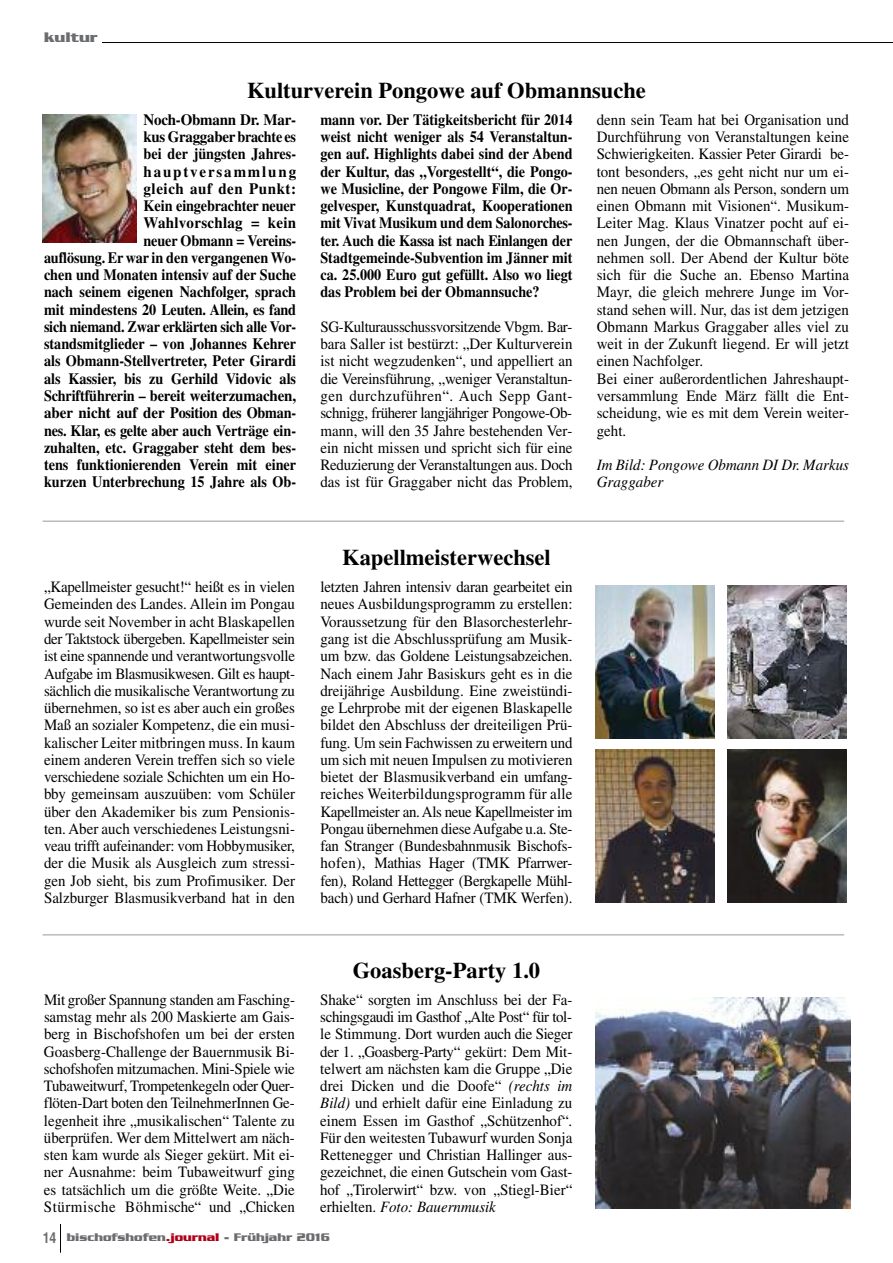
<style>
.page{position:relative;width:893px;height:1263px;background:#fff}
.page>*{position:absolute;margin:0;border:0;box-sizing:border-box;transform-origin:0 0}
.t1{font:700 22.5px "Times";color:#000}
.t2{font:15.75px/17.2px "Times";color:#000;text-align:justify;scale:.95 1}
.t3{font:700 15.75px/17.2px "Times";color:#000;text-align:right;scale:.95 1}
.t4{font:700 15.75px/17.2px "Times";color:#000;text-align:justify;scale:.9 1}
.t5{font:italic 15.75px/17.2px "Times";color:#000;scale:.95 1}
.t6{font:700 15px "Serpentine";color:#6b6c6f}
.t7{font:700 12px "Serpentine";color:#6b6c6f}
.s1{font-style:italic}
.s2{font-family:"Helvetica";font-stretch:condensed;font-size:15px}
.s3{color:#b10016}
</style>
<div class="page">
<hr style="left:47px;top:42px;width:846px;height:1px;background:#000">
<div style="left:43px;top:30px;width:59px;height:29px;background:#fff"></div>
<hr style="left:60px;top:1222px;width:1px;height:31px;background:#000">
<img style="left:43px;top:115px;width:93px;height:127px">
<hr style="left:43px;top:521px;width:801px;height:1px;background:#999">
<hr style="left:43px;top:934px;width:801px;height:1px;background:#999">
<img style="left:595px;top:585px;width:119px;height:153px">
<img style="left:727px;top:585px;width:119px;height:153px">
<img style="left:595px;top:749px;width:119px;height:153px">
<img style="left:727px;top:749px;width:119px;height:153px">
<img style="left:595px;top:998px;width:255px;height:210px">
<p class="t6" style="left:44px;top:28px;width:55px">kultur</p>
<h1 class="t1" style="left:247px;top:82px;width:400px">Kulturverein Pongowe auf Obmannsuche</h1>
<p class="t3" style="left:44px;top:113px;width:267px">Noch-Obmann Dr. Mar-<br>kus Graggaber brachte es<br>bei der jüngsten Jahres&shy;hauptversammlung<br>gleich auf den Punkt:<br>Kein eingebrachter neuer Wahlvorschlag = kein<br>neuer Obmann = Vereins-<br>auflösung. Er war in den vergangenen Wo&shy;chen und Monaten intensiv auf der Suche nach seinem eigenen Nachfolger, sprach mit mindestens 20 Leuten. Allein, es fand sich niemand. Zwar erklärten sich alle Vor&shy;standsmitglieder – von Johannes Kehrer als Obmann-Stellvertreter, Peter Girardi als Kassier, bis zu Gerhild Vidovic als Schriftführerin – bereit weiterzumachen, aber nicht auf der Position des Obman&shy;nes. Klar, es gelte aber auch Verträge ein&shy;zuhalten, etc. Graggaber steht dem bes&shy;tens funktionierenden Verein mit einer kurzen Unterbrechung 15 Jahre als Ob-</p>
<p class="t4" style="left:320px;top:113px;width:282px">mann vor. Der Tätigkeitsbericht für 2014 weist nicht weniger als 54 Veranstaltun&shy;gen auf. Highlights dabei sind der Abend der Kultur, das „Vorgestellt“, die Pongo&shy;we Musicline, der Pongowe Film, die Or&shy;gelvesper, Kunstquadrat, Kooperationen mit Vivat Musikum und dem Salonorches&shy;ter. Auch die Kassa ist nach Einlangen der Stadtgemeinde-Subvention im Jänner mit ca. 25.000 Euro gut gefüllt. Also wo liegt das Problem bei der Obmannsuche?</p>
<p class="t2" style="left:320px;top:320px;width:267px">SG-Kulturausschussvorsitzende Vbgm. Bar&shy;bara Saller ist bestürzt: „Der Kulturverein ist nicht wegzudenken“, und appelliert an die Vereinsführung, „weniger Veranstaltun&shy;gen durchzuführen“. Auch Sepp Gant&shy;schnigg, früherer langjähriger Pongowe-Ob - mann, will den 35 Jahre bestehenden Ver&shy;ein nicht missen und spricht sich für eine Reduzierung der Veranstaltungen aus. Doch das ist für Graggaber nicht das Problem,</p>
<p class="t2" style="left:597px;top:113px;width:267px;text-align:left">denn sein Team hat bei Organisation und Durchführung von Veranstaltungen keine Schwierigkeiten. Kassier Peter Girardi be&shy;tont besonders, „es geht nicht nur um ei&shy;nen neuen Obmann als Person, sondern um einen Obmann mit Visionen“. Musikum-Leiter Mag. Klaus Vinatzer pocht auf ei&shy;nen Jungen, der die Obmannschaft über&shy;nehmen soll. Der Abend der Kultur böte sich für die Suche an. Ebenso Martina Mayr, die gleich mehrere Junge im Vor&shy;stand sehen will. Nur, das ist dem jetzigen Obmann Markus Graggaber alles viel zu weit in der Zukunft liegend. Er will jetzt einen Nachfolger.<br>Bei einer außerordentlichen Jahreshaupt&shy;versammlung Ende März fällt die Ent&shy;scheidung, wie es mit dem Verein weiter&shy;geht.</p>
<p class="t5" style="left:597px;top:458px;width:267px">Im Bild: Pongowe Obmann DI Dr. Markus<br>Graggaber</p>
<h1 class="t1" style="left:342px;top:550px;width:210px">Kapellmeisterwechsel</h1>
<p class="t2" style="left:44px;top:580px;width:266px">„Kapellmeister gesucht!“ heißt es in vielen Gemeinden des Landes. Allein im Pongau wurde seit November in acht Blaskapellen der Taktstock übergeben. Kapellmeister sein ist eine spannende und verantwortungsvolle Aufgabe im Blasmusikwesen. Gilt es haupt&shy;sächlich die musikalische Verantwortung zu übernehmen, so ist es aber auch ein großes Maß an sozialer Kompetenz, die ein musi&shy;kalischer Leiter mitbringen muss. In kaum einem anderen Verein treffen sich so viele verschiedene soziale Schichten um ein Ho&shy;bby gemeinsam auszuüben: vom Schüler über den Akademiker bis zum Pensionis&shy;ten. Aber auch verschiedenes Leistungsni&shy;veau trifft aufeinander: vom Hobbymusiker, der die Musik als Ausgleich zum stressi&shy;gen Job sieht, bis zum Profimusiker. Der Salzburger Blasmusikverband hat in den</p>
<p class="t2" style="left:320px;top:580px;width:267px">letzten Jahren intensiv daran gearbeitet ein neues Ausbildungsprogramm zu erstellen:<br>Voraussetzung für den Blasorchesterlehr&shy;gang ist die Abschlussprüfung am Musik&shy;um bzw. das Goldene Leistungsabzeichen.<br>Nach einem Jahr Basiskurs geht es in die dreijährige Ausbildung. Eine zweistündi&shy;ge Lehrprobe mit der eigenen Blaskapelle bildet den Abschluss der dreiteiligen Prü&shy;fung. Um sein Fachwissen zu erweitern und um sich mit neuen Impulsen zu motivieren bietet der Blasmusikverband ein umfang&shy;reiches Weiterbildungsprogramm für alle Kapellmeister an. Als neue Kapellmeister im Pongau übernehmen dieseAufgabe u.a. Ste - fan Stranger (Bundesbahnmusik Bischofs&shy;hofen), Mathias Hager (TMK Pfarrwer&shy;fen), Roland Hettegger (Bergkapelle Mühl&shy;bach) und Gerhard Hafner (TMK Werfen).</p>
<h1 class="t1" style="left:353px;top:962px;width:189px">Goasberg-Party 1.0</h1>
<p class="t2" style="left:44px;top:992px;width:266px">Mit großer Spannung standen am Fasching&shy;samstag mehr als 200 Maskierte am Gais&shy;berg in Bischofshofen um bei der ersten Goasberg-Challenge der Bauernmusik Bi&shy;schofshofen mitzumachen. Mini-Spiele wie Tubaweitwurf, Trompetenkegeln oder Quer - flöten-Dart boten den TeilnehmerInnen Ge - legenheit ihre „musikalischen“ Talente zu überprüfen. Wer dem Mittelwert am näch&shy;sten kam wurde als Sieger gekürt. Mit ei&shy;ner Ausnahme: beim Tubaweitwurf ging es tatsächlich um die größte Weite. „Die Stürmische Böhmische“ und „Chicken</p>
<p class="t2" style="left:320px;top:992px;width:267px">Shake“ sorgten im Anschluss bei der Fa&shy;schingsgaudi im Gasthof „Alte Post“ für tol - le Stimmung. Dort wurden auch die Sieger der 1. „Goasberg-Party“ gekürt: Dem Mit&shy;telwert am nächsten kam die Gruppe „Die drei Dicken und die Doofe“ <span class="s1">(rechts im Bild)</span> und erhielt dafür eine Einladung zu einem Essen im Gasthof „Schützenhof“.<br>Für den weitesten Tubawurf wurden Sonja Rettenegger und Christian Hallinger aus&shy;gezeichnet, die einen Gutschein vom Gast&shy;hof „Tirolerwirt“ bzw. von „Stiegl-Bier“ erhielten. <span class="s1">Foto: Bauernmusik</span></p>
<p class="t7" style="left:43px;top:1230px;width:289px"><span class="s2">14</span> bischofshofen<span class="s3">.journal</span> - Frühjahr 2016</p>
</div>
